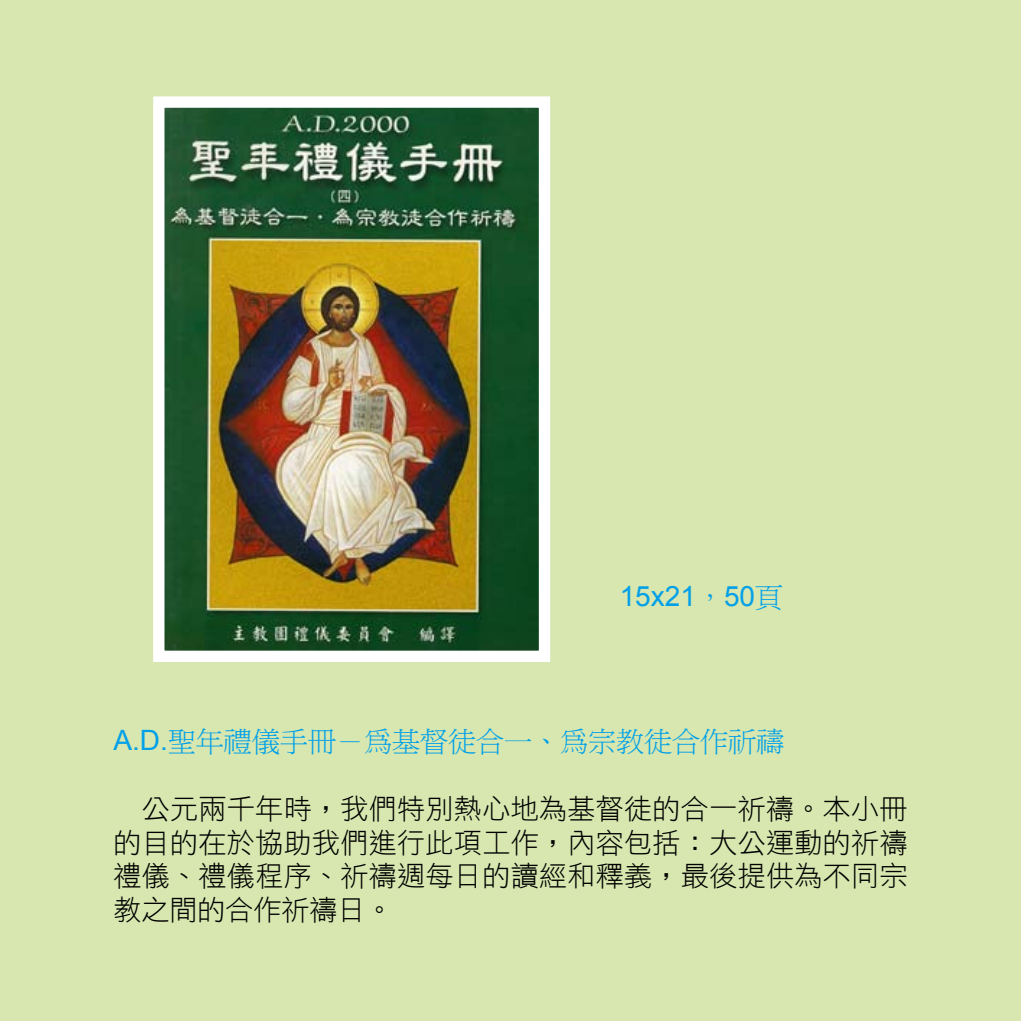
<style>
.page{position:relative;width:1021px;height:1021px;background:#fff}
.page>*{position:absolute;margin:0;border:0;box-sizing:border-box;transform-origin:0 0}
.t1{font:28px/33.6px "DF Hei Lt HK BF";letter-spacing:.015em;color:#000;text-align:justify}
.t2{font:28px "P Ming Li U";color:#00a0e9}
.t3{font:28px "Arial";color:#00a0e9}
.s1{font-family:"P Ming Li U"}
.s2{font-family:"Arial"}
</style>
<div class="page">
<div style="left:0;top:0;width:1020px;height:1020px;background:#d7e7af"></div>
<img style="left:165px;top:108px;width:373px;height:542px">
<div style="left:153px;top:96px;width:397px;height:566px;border:11px solid #fff"></div>
<p class="t3" style="left:619px;top:577px;width:165px">15x21<span class="s1">，</span>50<span class="s1">頁</span></p>
<p class="t2" style="left:113px;top:727px;width:672px"><span class="s2">A.D.</span>聖年禮儀手冊－為基督徒合一、為宗教徒合作祈禱</p>
<p class="t1" style="left:113px;top:792px;width:795px;text-indent:28px">公元兩千年時，我們特別熱心地為基督徒的合一祈禱。本小冊的目的在於協助我們進行此項工作，內容包括：大公運動的祈禱禮儀、禮儀程序、祈禱週每日的讀經和釋義，最後提供為不同宗教之間的合作祈禱日。</p>
</div>
